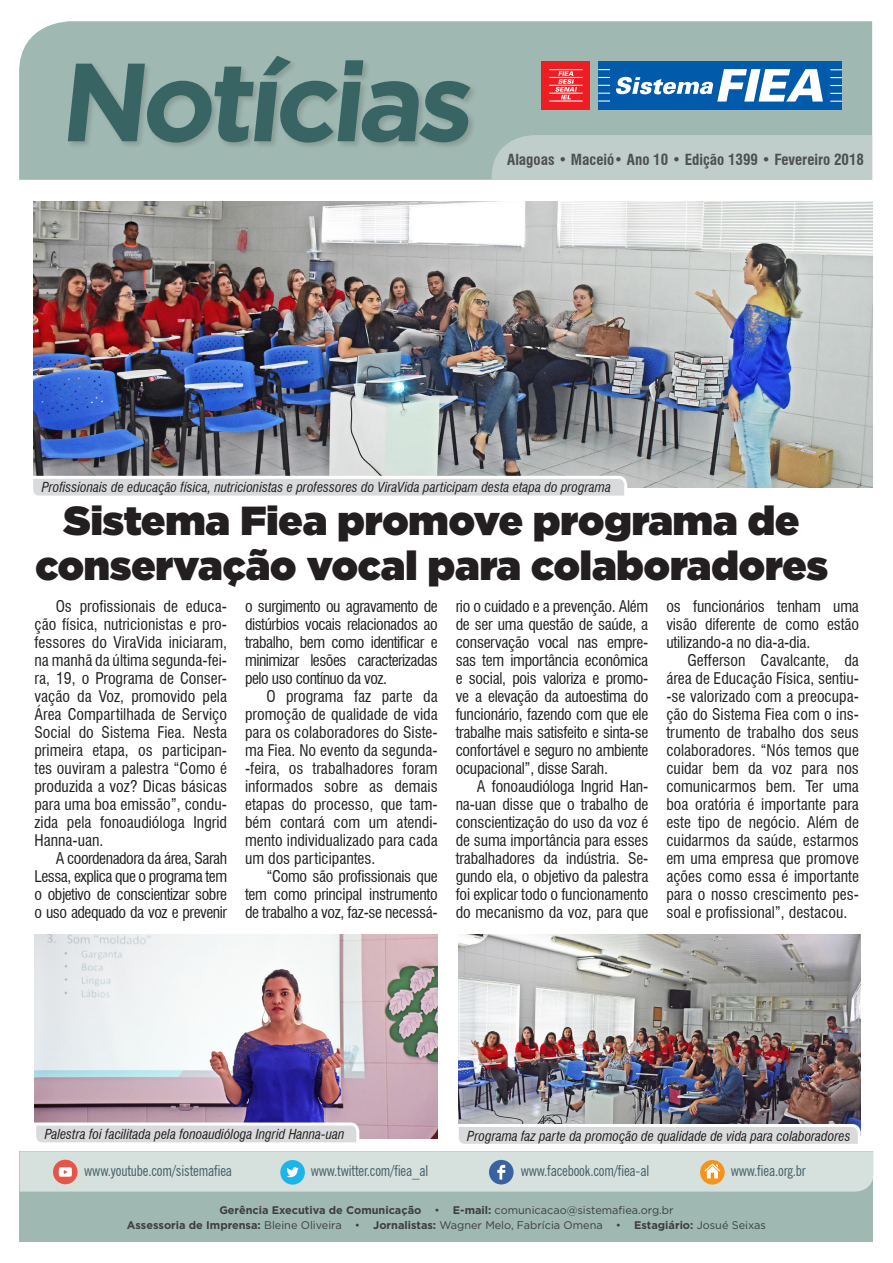
<style>
.page{position:relative;width:893px;height:1263px;background:#fff}
.page>*{position:absolute;margin:0;border:0;box-sizing:border-box;transform-origin:0 0}
.t1{font:700 110.85px "Gotham";color:#386563}
.t2{font:900 40.5px/45px "Gotham";color:#231f20;text-align:center}
.texto{font:condensed 15.75px/18px "Swiss 721 BT";letter-spacing:-.01em;color:#231f20;text-align:justify}
.t3{font:condensed 15px "News Gothic BT";letter-spacing:-.01em;color:#436169}
.t4{font:700 condensed 15px "Swiss 721 BT";color:#4e4f50}
.texto-2{font:italic condensed 13.5px "Swiss 721 BT";color:#231f20}
.t5{font:11.1px/15px "Gotham";color:#3e3e3f;text-align:center}
.s1{font-weight:700}
</style>
<div class="page">
<div style="left:20px;top:1151px;width:853px;height:91px;background:#9fb8b1"></div>
<div style="left:19px;top:21px;width:853px;height:159px;background:#9fb8b1"></div>
<div style="left:492px;top:135px;width:380px;height:45px;background:#bfceca"></div>
<div style="left:66px;top:55px;width:412px;height:95px;background:#231f20;opacity:.18"></div>
<div style="left:598px;top:61px;width:244px;height:48px;background:#015aaa"></div>
<div style="left:541px;top:61px;width:49px;height:48px;background:#ee1d23"></div>
<svg style="left:555px;top:71px;width:22px;height:28px"></svg>
<hr style="left:549px;top:77px;width:34px;height:1px;background:#fff">
<hr style="left:549px;top:100px;width:34px;height:2px;background:#fff">
<hr style="left:549px;top:93px;width:34px;height:1px;background:#fff">
<hr style="left:549px;top:85px;width:34px;height:1px;background:#fff">
<hr style="left:549px;top:69px;width:34px;height:1px;background:#fff">
<svg style="left:598px;top:77px;width:12px;height:1px"></svg>
<svg style="left:598px;top:100px;width:12px;height:2px"></svg>
<svg style="left:598px;top:93px;width:12px;height:1px"></svg>
<svg style="left:598px;top:85px;width:12px;height:1px"></svg>
<svg style="left:598px;top:69px;width:12px;height:1px"></svg>
<svg style="left:830px;top:77px;width:12px;height:1px"></svg>
<svg style="left:830px;top:101px;width:12px;height:1px"></svg>
<svg style="left:830px;top:93px;width:12px;height:1px"></svg>
<svg style="left:830px;top:85px;width:12px;height:1px"></svg>
<svg style="left:830px;top:69px;width:12px;height:1px"></svg>
<svg style="left:616px;top:69px;width:207px;height:33px"></svg>
<img style="left:33px;top:201px;width:839px;height:286px">
<img style="left:35px;top:934px;width:403px;height:187px">
<img style="left:458px;top:934px;width:403px;height:187px">
<svg style="left:20px;top:1121px;width:853px;height:70px"></svg>
<svg style="left:33px;top:474px;width:596px;height:22px;background:#dadbdd"></svg>
<h1 class="t1" style="left:58px;top:29px;width:429px">Notícias</h1>
<p class="t4" style="left:507px;top:151px;width:358px">Alagoas • Maceió• Ano 10 • Edição 1399 • Fevereiro 2018</p>
<p class="texto-2" style="left:42px;top:479px;width:571px">Profissionais de educação física, nutricionistas e professores do ViraVida participam desta etapa do programa</p>
<p class="t2" style="left:35px;top:497px;width:794px">Sistema Fiea promove programa de conservação vocal para colaboradores</p>
<p class="texto" style="left:34px;top:597px;width:194px;text-indent:21px">Os profissionais de educa&shy;ção física, nutricionistas e pro&shy;fessores do ViraVida iniciaram, na manhã da última segunda-fei&shy;ra, 19, o Programa de Conser&shy;vação da Voz, promovido pela Área Compartilhada de Serviço Social do Sistema Fiea. Nesta primeira etapa, os participan&shy;tes ouviram a palestra “Como é produzida a voz? Dicas básicas para uma boa emissão”, condu&shy;zida pela fonoaudióloga Ingrid Hanna-uan.</p>
<p class="texto" style="left:34px;top:849px;width:194px;text-indent:21px">A coordenadora da área, Sarah Lessa, explica que o programa tem o objetivo de conscientizar sobre o uso adequado da voz e prevenir</p>
<p class="texto" style="left:666px;top:597px;width:194px">os funcionários tenham uma visão diferente de como estão utilizando-a no dia-a-dia.</p>
<p class="texto" style="left:666px;top:651px;width:194px;text-indent:21px">Gefferson Cavalcante, da área de Educação Física, sentiu--se valorizado com a preocupa&shy;ção do Sistema Fiea com o ins&shy;trumento de trabalho dos seus colaboradores. “Nós temos que cuidar bem da voz para nos comunicarmos bem. Ter uma boa oratória é importante para este tipo de negócio. Além de cuidarmos da saúde, estarmos em uma empresa que promove ações como essa é importante para o nosso crescimento pes&shy;soal e profissional”, destacou.</p>
<p class="texto" style="left:456px;top:597px;width:194px">rio o cuidado e a prevenção. Além de ser uma questão de saúde, a conservação vocal nas empre&shy;sas tem importância econômica e social, pois valoriza e promo&shy;ve a elevação da autoestima do funcionário, fazendo com que ele trabalhe mais satisfeito e sinta-se confortável e seguro no ambiente ocupacional”, disse Sarah.</p>
<p class="texto" style="left:456px;top:777px;width:194px;text-indent:21px">A fonoaudióloga Ingrid Han&shy;na-uan disse que o trabalho de conscientização do uso da voz é de suma importância para esses trabalhadores da indústria. Se&shy;gundo ela, o objetivo da palestra foi explicar todo o funcionamento do mecanismo da voz, para que</p>
<p class="texto" style="left:245px;top:597px;width:194px">o surgimento ou agravamento de distúrbios vocais relacionados ao trabalho, bem como identificar e minimizar lesões caracterizadas pelo uso contínuo da voz.</p>
<p class="texto" style="left:245px;top:687px;width:194px;text-indent:21px">O programa faz parte da promoção de qualidade de vida para os colaboradores do Siste&shy;ma Fiea. No evento da segunda--feira, os trabalhadores foram informados sobre as demais etapas do processo, que tam&shy;bém contará com um atendi&shy;mento individualizado para cada um dos participantes.</p>
<p class="texto" style="left:245px;top:867px;width:194px;text-indent:21px">“Como são profissionais que tem como principal instrumento de trabalho a voz, faz-se necessá-</p>
<p class="texto-2" style="left:45px;top:1126px;width:301px">Palestra foi facilitada pela fonoaudióloga Ingrid Hanna-uan</p>
<p class="texto-2" style="left:467px;top:1127px;width:385px">Programa faz parte da promoção de qualidade de vida para colaboradores</p>
<p class="t3" style="left:84px;top:1161px;width:149px">www.youtube.com/sistemafiea</p>
<p class="t3" style="left:311px;top:1161px;width:119px">www.twitter.com/fiea_al</p>
<p class="t3" style="left:521px;top:1161px;width:130px">www.facebook.com/fiea-al</p>
<p class="t3" style="left:731px;top:1161px;width:76px">www.fiea.org.br</p>
<p class="t5" style="left:127px;top:1203px;width:641px"><span class="s1">Gerência Executiva de Comunicação</span> • <span class="s1">E-mail:</span> comunicacao@sistemafiea.org.br<br><span class="s1">Assessoria de Imprensa:</span> Bleine Oliveira • <span class="s1">Jornalistas:</span> Wagner Melo, Fabrícia Omena • <span class="s1">Estagiário:</span> Josué Seixas</p>
</div>
